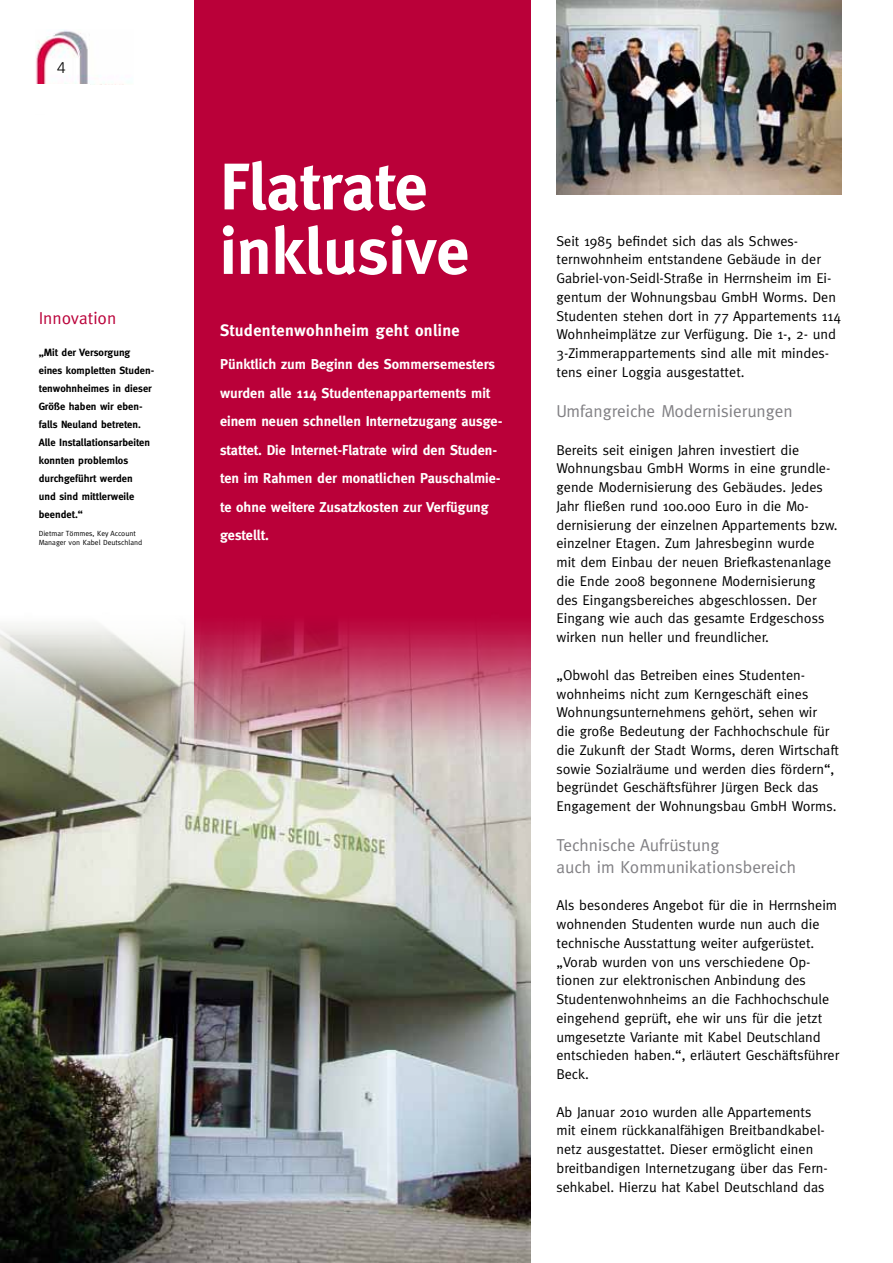
<style>
.page{position:relative;width:893px;height:1263px;background:#fff}
.page>*{position:absolute;margin:0;border:0;box-sizing:border-box;transform-origin:0 0}
.t1{font:700 66px/64.5px "Meta";color:#fff}
.t2{font:17.25px/21.6px "Meta";color:#818084}
.t3{font:17.25px "Meta";color:#ba0039}
.t4{font:700 16.5px "Meta";letter-spacing:.02em;color:#fff}
.t5{font:300 15.3px "Frutiger BQ";color:#000}
.t6{font:14.25px/18.8px "Meta";color:#000}
.t7{font:700 14.25px/28.5px "Meta";color:#fff}
.t8{font:700 10.5px/18px "Meta";color:#000}
.t9{font:7.5px/9px "Meta";color:#000}
</style>
<div class="page">
<div style="left:194px;top:0;width:337px;height:1165px;background:#ba0039"></div>
<img style="left:556px;top:0;width:285px;height:194px">
<img style="left:35px;top:30px;width:94px;height:55px">
<img style="left:0;top:623px;width:530px;height:640px">
<p class="t5" style="left:57px;top:58px;width:10px">4</p>
<p class="t3" style="left:39px;top:308px;width:79px">Innovation</p>
<p class="t8" style="left:39px;top:343px;width:117px">„Mit der Versorgung eines kompletten Studen&shy;tenwohnheimes in dieser<br>Größe haben wir eben&shy;falls Neuland betreten.<br>Alle Installationsarbeiten konnten problemlos durchgeführt werden<br>und sind mittlerweile beendet.“</p>
<p class="t9" style="left:39px;top:529px;width:105px">Dietmar Tömmes, Key Account<br>Manager von Kabel Deutschland</p>
<h1 class="t1" style="left:220px;top:154px;width:251px">Flatrate inklusive</h1>
<p class="t4" style="left:220px;top:321px;width:241px">Studentenwohnheim geht online</p>
<p class="t7" style="left:220px;top:350px;width:284px">Pünktlich zum Beginn des Sommersemesters wurden alle 114 Studentenappartements mit einem neuen schnellen Internetzugang ausge&shy;stattet. Die Internet-Flatrate wird den Studen&shy;ten im Rahmen der monatlichen Pauschalmie&shy;te ohne weitere Zusatzkosten zur Verfügung gestellt.</p>
<p class="t6" style="left:556px;top:231px;width:286px">Seit 1985 befindet sich das als Schwes&shy;ternwohnheim entstandene Gebäude in der Gabriel-von-Seidl-Straße in Herrnsheim im Ei&shy;gentum der Wohnungsbau GmbH Worms. Den Studenten stehen dort in 77 Appartements 114<br>Wohnheimplätze zur Verfügung. Die 1-, 2- und 3-Zimmerappartements sind alle mit mindes&shy;tens einer Loggia ausgestattet.</p>
<p class="t2" style="left:556px;top:400px;width:238px">Umfangreiche Modernisierungen</p>
<p class="t6" style="left:556px;top:440px;width:282px">Bereits seit einigen Jahren investiert die Wohnungsbau GmbH Worms in eine grundle&shy;gende Modernisierung des Gebäudes. Jedes Jahr fließen rund 100.000 Euro in die Mo&shy;dernisierung der einzelnen Appartements bzw. einzelner Etagen. Zum Jahresbeginn wurde<br>mit dem Einbau der neuen Briefkastenanlage die Ende 2008 begonnene Modernisierung des Eingangsbereiches abgeschlossen. Der Eingang wie auch das gesamte Erdgeschoss wirken nun heller und freundlicher.</p>
<p class="t6" style="left:556px;top:665px;width:284px">„Obwohl das Betreiben eines Studenten&shy;wohnheims nicht zum Kerngeschäft eines Wohnungsunternehmens gehört, sehen wir die große Bedeutung der Fachhochschule für die Zukunft der Stadt Worms, deren Wirtschaft sowie Sozialräume und werden dies fördern“, begründet Geschäftsführer Jürgen Beck das Engagement der Wohnungsbau GmbH Worms.</p>
<p class="t2" style="left:556px;top:834px;width:241px">Technische Aufrüstung<br>auch im Kommunikationsbereich</p>
<p class="t6" style="left:556px;top:896px;width:284px">Als besonderes Angebot für die in Herrnsheim wohnenden Studenten wurde nun auch die technische Ausstattung weiter aufgerüstet. „Vorab wurden von uns verschiedene Op&shy;tionen zur elektronischen Anbindung des Studentenwohnheims an die Fachhochschule eingehend geprüft, ehe wir uns für die jetzt umgesetzte Variante mit Kabel Deutschland entschieden haben.“, erläutert Geschäftsführer Beck.</p>
<p class="t6" style="left:556px;top:1102px;width:273px">Ab Januar 2010 wurden alle Appartements mit einem rückkanalfähigen Breitbandkabel&shy;netz ausgestattet. Dieser ermöglicht einen breitbandigen Internetzugang über das Fern&shy;sehkabel. Hierzu hat Kabel Deutschland das</p>
</div>
